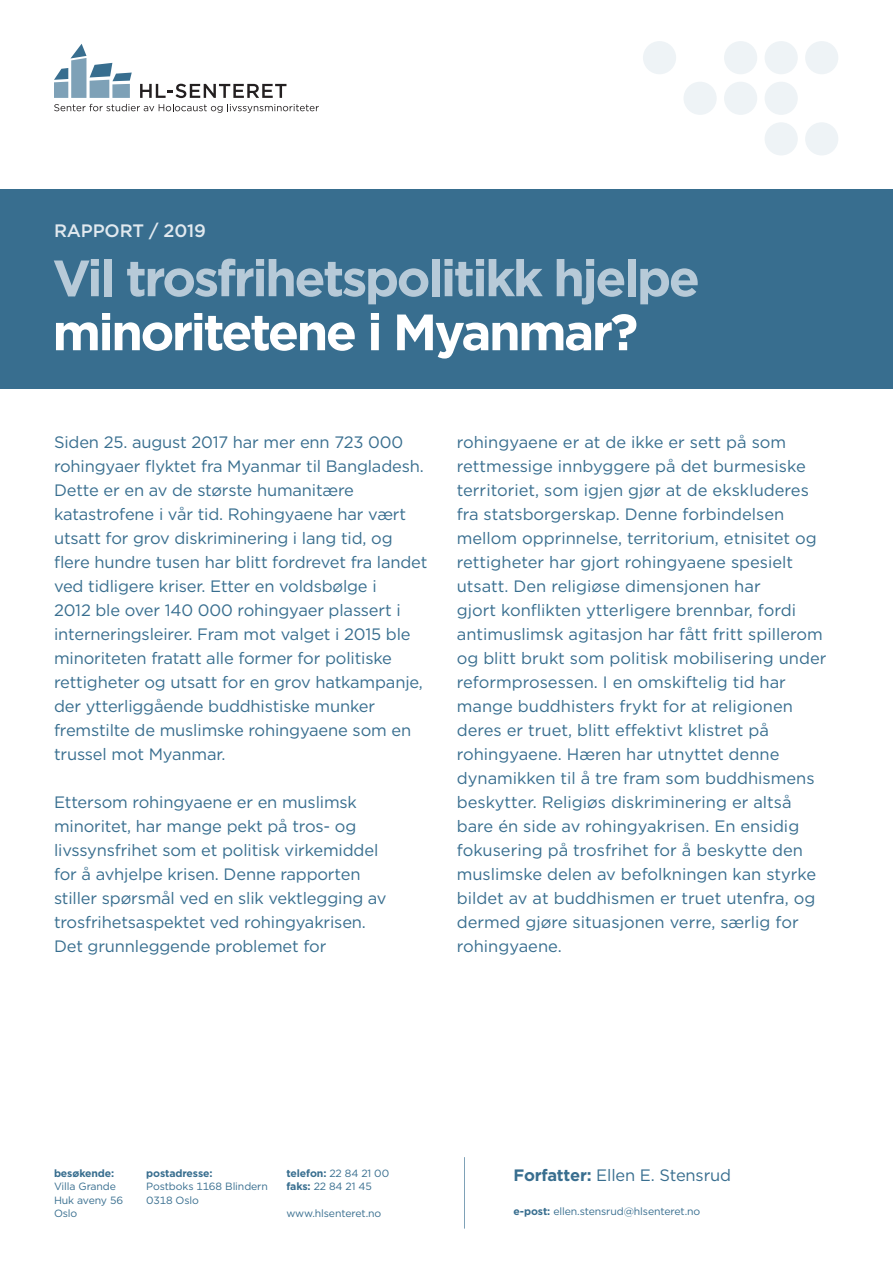
<style>
.page{position:relative;width:893px;height:1263px;background:#fff}
.page>*{position:absolute;margin:0;border:0;box-sizing:border-box;transform-origin:0 0}
.t1{font:700 51px "Gotham";letter-spacing:-.05em;color:#b7cad8}
.t2{font:700 51px "Gotham";letter-spacing:-.05em;color:#fff}
.t3{font:500 18px "Gotham";letter-spacing:-.01em;color:#e1e9ef}
.t4{font:16.5px/24px "Gotham";letter-spacing:-.01em;color:#386e8f}
.t5{font:10.5px/13.5px "Gotham";letter-spacing:-.01em;color:#386e8f}
.t6{font:700 10.5px "Gotham";letter-spacing:-.01em;color:#386e8f}
.s1{font-weight:700}
</style>
<div class="page">
<div style="left:0;top:190px;width:893px;height:199px;background:#386e8f"></div>
<div style="left:765px;top:122px;width:33px;height:33px;background:#eef3f6;border-radius:50%"></div>
<div style="left:805px;top:122px;width:33px;height:33px;background:#eef3f6;border-radius:50%"></div>
<div style="left:683px;top:82px;width:34px;height:33px;background:#eef3f6;border-radius:50%"></div>
<div style="left:724px;top:82px;width:33px;height:33px;background:#eef3f6;border-radius:50%"></div>
<div style="left:765px;top:82px;width:33px;height:33px;background:#eef3f6;border-radius:50%"></div>
<div style="left:724px;top:41px;width:33px;height:33px;background:#eef3f6;border-radius:50%"></div>
<div style="left:643px;top:41px;width:33px;height:33px;background:#eef3f6;border-radius:50%"></div>
<div style="left:765px;top:41px;width:33px;height:33px;background:#eef3f6;border-radius:50%"></div>
<div style="left:805px;top:41px;width:33px;height:33px;background:#eef3f6;border-radius:50%"></div>
<hr style="left:464px;top:1157px;width:1px;height:71px;background:#7ea1b7">
<svg style="left:54px;top:104px;width:265px;height:9px"></svg>
<svg style="left:140px;top:84px;width:146px;height:14px"></svg>
<svg style="left:54px;top:44px;width:78px;height:54px"></svg>
<p class="t3" style="left:54px;top:219px;width:153px">RAPPORT / 2019</p>
<h1 class="t1" style="left:52px;top:244px;width:649px">Vil trosfrihetspolitikk hjelpe</h1>
<h1 class="t2" style="left:52px;top:298px;width:587px">minoritetene i Myanmar?</h1>
<p class="t4" style="left:54px;top:430px;width:375px">Siden 25. august 2017 har mer enn 723 000 rohingyaer flyktet fra Myanmar til Bangladesh.<br>Dette er en av de største humanitære katastrofene i vår tid. Rohingyaene har vært utsatt for grov diskriminering i lang tid, og flere hundre tusen har blitt fordrevet fra landet ved tidligere kriser. Etter en voldsbølge i<br>2012 ble over 140 000 rohingyaer plassert i interneringsleirer. Fram mot valget i 2015 ble minoriteten fratatt alle former for politiske rettigheter og utsatt for en grov hatkampanje, der ytterliggående buddhistiske munker fremstilte de muslimske rohingyaene som en trussel mot Myanmar.</p>
<p class="t4" style="left:54px;top:790px;width:334px">Ettersom rohingyaene er en muslimsk minoritet, har mange pekt på tros- og livssynsfrihet som et politisk virkemiddel for å avhjelpe krisen. Denne rapporten stiller spørsmål ved en slik vektlegging av trosfrihetsaspektet ved rohingyakrisen.<br>Det grunnleggende problemet for</p>
<p class="t4" style="left:457px;top:430px;width:371px">rohingyaene er at de ikke er sett på som rettmessige innbyggere på det burmesiske territoriet, som igjen gjør at de ekskluderes fra statsborgerskap. Denne forbindelsen mellom opprinnelse, territorium, etnisitet og rettigheter har gjort rohingyaene spesielt utsatt. Den religiøse dimensjonen har<br>gjort konflikten ytterligere brennbar, fordi antimuslimsk agitasjon har fått fritt spillerom og blitt brukt som politisk mobilisering under reformprosessen. I en omskiftelig tid har mange buddhisters frykt for at religionen deres er truet, blitt effektivt klistret på rohingyaene. Hæren har utnyttet denne dynamikken til å tre fram som buddhismens beskytter. Religiøs diskriminering er altså bare én side av rohingyakrisen. En ensidig fokusering på trosfrihet for å beskytte den muslimske delen av befolkningen kan styrke bildet av at buddhismen er truet utenfra, og dermed gjøre situasjonen verre, særlig for rohingyaene.</p>
<p class="t6" style="left:54px;top:1166px;width:62px">besøkende:</p>
<p class="t5" style="left:54px;top:1179px;width:71px">Villa Grande<br>Huk aveny 56<br>Oslo</p>
<p class="t6" style="left:146px;top:1166px;width:68px">postadresse:</p>
<p class="t5" style="left:146px;top:1179px;width:123px">Postboks 1168 Blindern<br>0318 Oslo</p>
<p class="t5" style="left:286px;top:1166px;width:104px"><span class="s1">telefon:</span> 22 84 21 00 <span class="s1">faks:</span> 22 84 21 45</p>
<p class="t5" style="left:286px;top:1206px;width:96px">www.hlsenteret.no</p>
<p class="t5" style="left:514px;top:1204px;width:188px"><span class="s1">e-post:</span> ellen.stensrud@hlsenteret.no</p>
<p class="t4" style="left:514px;top:1163px;width:219px"><span class="s1">Forfatter:</span> Ellen E. Stensrud</p>
</div>
